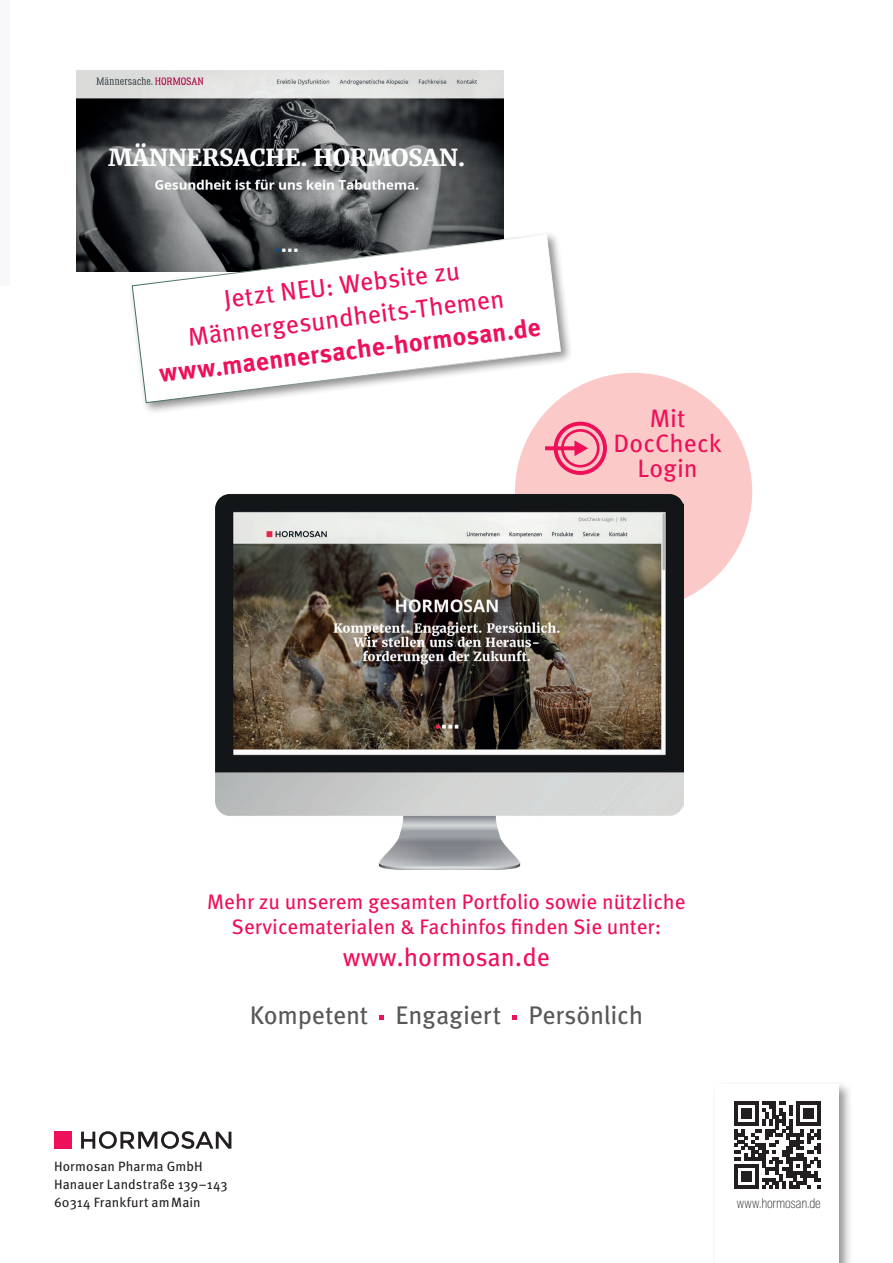
<style>
.page{position:relative;width:893px;height:1263px;background:#fff}
.page>*{position:absolute;margin:0;border:0;box-sizing:border-box;transform-origin:0 0}
.t1{font:25.5px/33px "Meta Pro";color:#ee1059;text-align:center}
.t2{font:25.5px "Meta Pro";letter-spacing:-.01em;color:#57585a}
.t3{font:700 25.5px "Meta Pro";color:#ee1059}
.t4{font:25.2px/25.2px "Meta Pro";letter-spacing:.005em;color:#ee1059;text-align:center}
.t5{font:21px/25.5px "Meta Pro";color:#ee1059;text-align:center}
.t6{font:13.5px/18px "Meta Pro";letter-spacing:.01em;color:#231f20}
.t7{font:100 13.5px "Suisse Intl Cond";letter-spacing:-.01em;color:#231f20}
</style>
<div class="page">
<div style="left:711px;top:1080px;width:142px;height:183px;background:#231f20;opacity:.5"></div>
<div style="left:716px;top:1085px;width:123px;height:178px;background:#fff"></div>
<svg style="left:734px;top:1102px;width:87px;height:86px"></svg>
<div style="left:54px;top:1132px;width:17px;height:17px;background:#ee1059"></div>
<svg style="left:81px;top:1131px;width:150px;height:18px"></svg>
<div style="left:0;top:0;width:10px;height:285px;background:#f8f8fb"></div>
<svg style="left:380px;top:1015px;width:4px;height:4px"></svg>
<svg style="left:513px;top:1015px;width:4px;height:4px"></svg>
<div style="left:515px;top:373px;width:237px;height:237px;background:#fac9c8;border-radius:50%"></div>
<svg style="left:545px;top:422px;width:62px;height:53px"></svg>
<img style="left:216px;top:493px;width:467px;height:377px">
<img style="left:77px;top:71px;width:426px;height:200px">
<div style="left:129px;top:231px;width:444px;height:184px;background:#231f20;opacity:.5"></div>
<svg style="left:131px;top:233px;width:430px;height:170px"></svg>
<p class="t1" style="left:182px;top:286px;width:320px;rotate:-7deg">Jetzt NEU: Website zu<br>Männergesundheits-Themen</p>
<p class="t3" style="left:157px;top:354px;width:386px;rotate:-7deg">www.maennersache-hormosan.de</p>
<p class="t4" style="left:613px;top:404px;width:110px">Mit<br>DocCheck<br>Login</p>
<p class="t5" style="left:207px;top:887px;width:480px">Mehr zu unserem gesamten Portfolio sowie nützliche<br>Servicematerialen &amp; Fachinfos finden Sie unter:</p>
<p class="t1" style="left:343px;top:939px;width:209px">www.hormosan.de</p>
<p class="t2" style="left:250px;top:995px;width:395px">Kompetent Engagiert Persönlich</p>
<p class="t6" style="left:54px;top:1156px;width:175px">Hormosan Pharma GmbH<br>Hanauer Landstraße 139–143<br>60314 Frankfurt amMain</p>
<p class="t7" style="left:737px;top:1195px;width:86px">www.hormosan.de</p>
</div>
